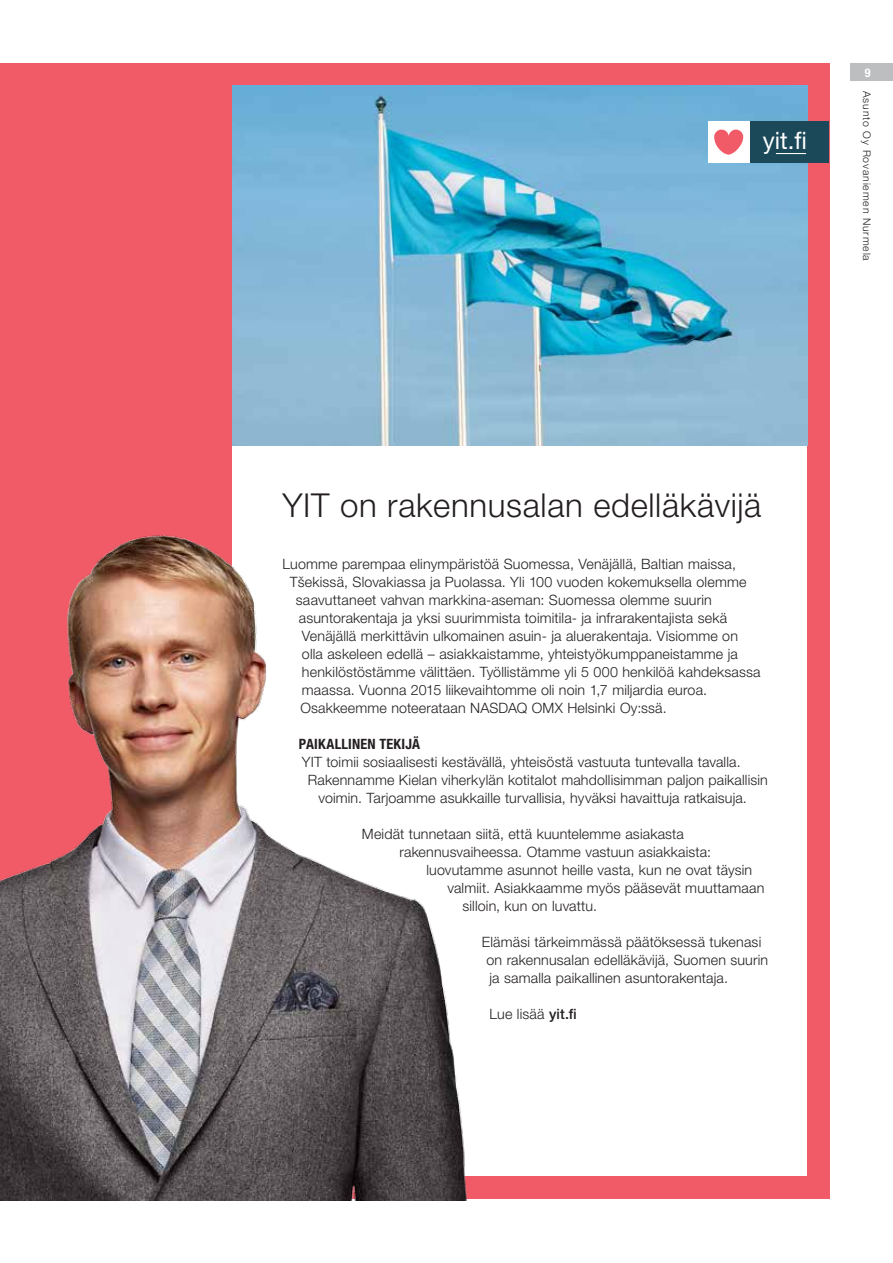
<style>
.page{position:relative;width:893px;height:1263px;background:#fff}
.page>*{position:absolute;margin:0;border:0;box-sizing:border-box;transform-origin:0 0}
.t1{font:300 33px "Helvetica Neue LT Pro";letter-spacing:.02em;color:#231f20}
.t2{font:24px "Helvetica Neue LT Pro";color:#fff}
.t3{font:300 14.25px/18px "Helvetica Neue LT Pro";letter-spacing:.01em;color:#231f20}
.t4{font:700 condensed 14.25px "Helvetica Neue LT Pro";letter-spacing:.01em;color:#231f20}
.t5{font:700 condensed 12px "Helvetica Neue LT Pro";color:#fff}
.t6{font:300 10.5px "Helvetica Neue LT Pro";letter-spacing:.08em;color:#231f20}
.s1{font-weight:500}
</style>
<div class="page">
<div style="left:850px;top:64px;width:43px;height:17px;background:#bcbec0"></div>
<div style="left:0;top:64px;width:829px;height:1135px;background:#f15b67"></div>
<div style="left:232px;top:85px;width:574px;height:1091px;background:#fff"></div>
<img style="left:232px;top:85px;width:576px;height:360px">
<img style="left:0;top:535px;width:467px;height:665px">
<img style="left:0;top:566px;width:5px;height:633px">
<div style="left:750px;top:121px;width:79px;height:42px;background:#1b495a"></div>
<div style="left:708px;top:121px;width:42px;height:42px;background:#fff"></div>
<svg style="left:714px;top:130px;width:29px;height:25px"></svg>
<hr style="left:776px;top:153px;width:30px;height:1px;background:#fff">
<h2 class="t2" style="left:763px;top:125px;width:45px">yit.fi</h2>
<p class="t5" style="left:865px;top:66px;width:7px">9</p>
<p class="t6" style="left:873px;top:91px;width:171px;rotate:90deg">Asunto Oy Rovaniemen Nurmela</p>
<h1 class="t1" style="left:282px;top:485px;width:480px">YIT on rakennusalan edelläkävijä</h1>
<p class="t3" style="left:282px;top:554px;width:455px">Luomme parempaa elinympäristöä Suomessa, Venäjällä, Baltian maissa,</p>
<p class="t3" style="left:290px;top:572px;width:458px">Tšekissä, Slovakiassa ja Puolassa. Yli 100 vuoden kokemuksella olemme</p>
<p class="t3" style="left:296px;top:590px;width:417px">saavuttaneet vahvan markkina-aseman: Suomessa olemme suurin</p>
<p class="t3" style="left:299px;top:608px;width:430px">asuntorakentaja ja yksi suurimmista toimitila- ja infrarakentajista sekä</p>
<p class="t3" style="left:302px;top:626px;width:438px">Venäjällä merkittävin ulkomainen asuin- ja aluerakentaja. Visiomme on</p>
<p class="t3" style="left:302px;top:644px;width:437px">olla askeleen edellä – asiakkaistamme, yhteistyökumppaneistamme ja</p>
<p class="t3" style="left:302px;top:662px;width:460px">henkilöstöstämme välittäen. Työllistämme yli 5 000 henkilöä kahdeksassa</p>
<p class="t3" style="left:302px;top:680px;width:407px">maassa. Vuonna 2015 liikevaihtomme oli noin 1,7 miljardia euroa.</p>
<p class="t3" style="left:300px;top:698px;width:368px">Osakkeemme noteerataan NASDAQ OMX Helsinki Oy:ssä.</p>
<p class="t4" style="left:299px;top:735px;width:123px">PAIKALLINEN TEKIJÄ</p>
<p class="t3" style="left:302px;top:752px;width:440px">YIT toimii sosiaalisesti kestävällä, yhteisöstä vastuuta tuntevalla tavalla.</p>
<p class="t3" style="left:308px;top:770px;width:461px">Rakennamme Kielan viherkylän kotitalot mahdollisimman paljon paikallisin</p>
<p class="t3" style="left:318px;top:788px;width:430px">voimin. Tarjoamme asukkaille turvallisia, hyväksi havaittuja ratkaisuja.</p>
<p class="t3" style="left:362px;top:824px;width:323px">Meidät tunnetaan siitä, että kuuntelemme asiakasta</p>
<p class="t3" style="left:399px;top:842px;width:313px">rakennusvaiheessa. Otamme vastuun asiakkaista:</p>
<p class="t3" style="left:426px;top:860px;width:327px">luovutamme asunnot heille vasta, kun ne ovat täysin</p>
<p class="t3" style="left:447px;top:878px;width:319px">valmiit. Asiakkaamme myös pääsevät muuttamaan</p>
<p class="t3" style="left:462px;top:896px;width:136px">silloin, kun on luvattu.</p>
<p class="t3" style="left:486px;top:932px;width:283px;text-indent:-5px">Elämäsi tärkeimmässä päätöksessä tukenasi on rakennusalan edelläkävijä, Suomen suurin ja samalla paikallinen asuntorakentaja.</p>
<p class="t3" style="left:489px;top:1004px;width:89px">Lue lisää <span class="s1">yit.fi</span></p>
</div>
